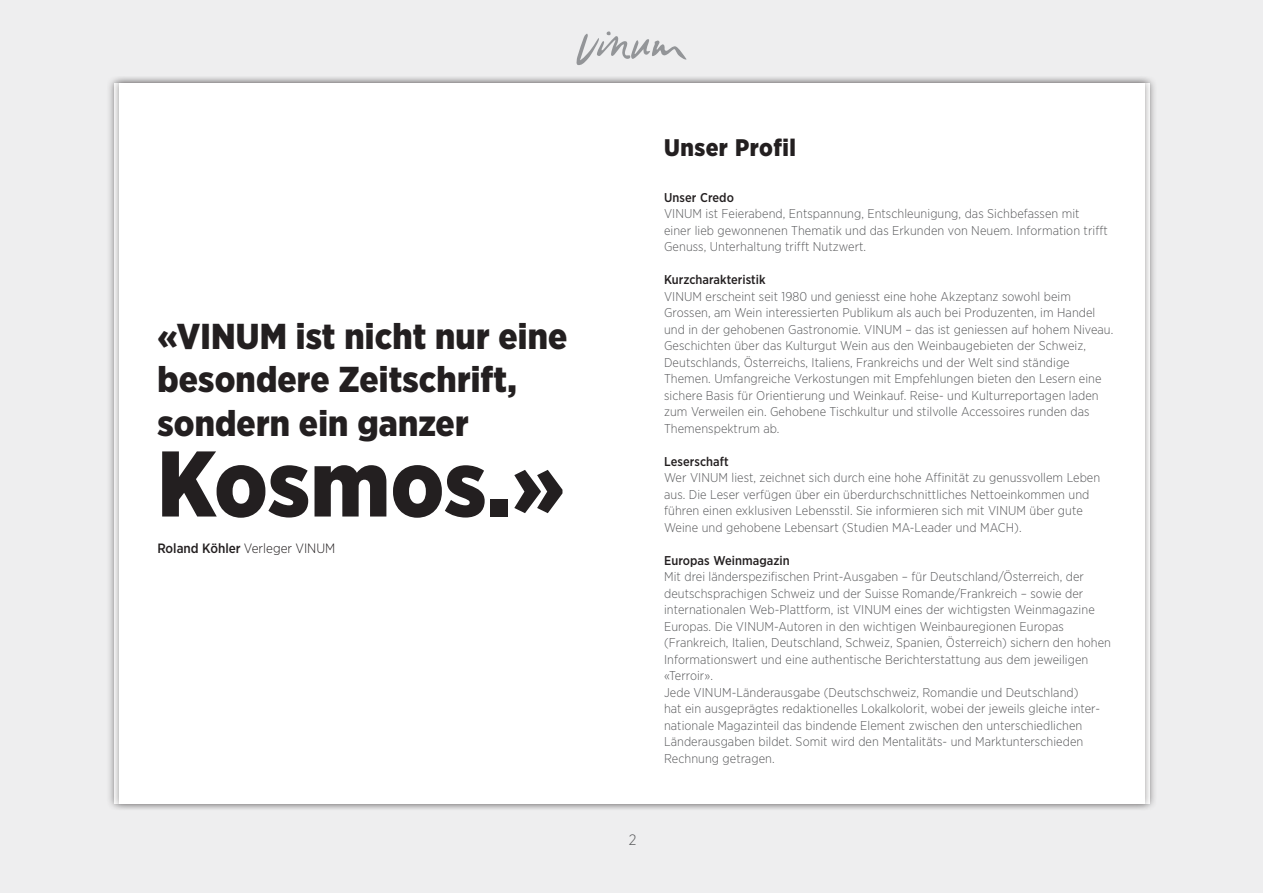
<style>
.page{position:relative;width:1263px;height:893px;background:#eeeeef}
.page>*{position:absolute;margin:0;border:0;box-sizing:border-box;transform-origin:0 0}
.t1{font:900 93px "Gotham Narrow";color:#231f20}
.t2{font:900 36px/43.2px "Gotham Narrow";letter-spacing:.005em;color:#231f20}
.t3{font:900 24px "Gotham Narrow";letter-spacing:.02em;color:#231f20}
.t4{font:300 15px "Gotham Narrow";color:#57585a}
.t5{font:300 13.5px "Gotham Narrow";color:#231f20}
.t6{font:300 12.75px/16.5px "Gotham Narrow";letter-spacing:.005em;color:#57585a}
.t7{font:500 12.75px "Gotham Narrow";letter-spacing:.005em;color:#231f20}
.s1{font-weight:500}
</style>
<div class="page">
<div style="left:111px;top:75px;width:1041px;height:736px;background:#231f20;opacity:.45"></div>
<div style="left:119px;top:83px;width:1025px;height:720px;background:#fff"></div>
<svg style="left:576px;top:31px;width:111px;height:34px"></svg>
<h2 class="t2" style="left:157px;top:314px;width:412px">«VINUM ist nicht nur eine besondere Zeitschrift, sondern ein ganzer</h2>
<h1 class="t1" style="left:157px;top:422px;width:409px">Kosmos.»</h1>
<p class="t5" style="left:157px;top:539px;width:180px"><span class="s1">Roland Köhler</span> Verleger VINUM</p>
<p class="t4" style="left:629px;top:831px;width:9px">2</p>
<h3 class="t3" style="left:664px;top:132px;width:133px">Unser Profil</h3>
<p class="t7" style="left:664px;top:189px;width:71px">Unser Credo</p>
<p class="t6" style="left:664px;top:205px;width:445px">VINUM ist Feierabend, Entspannung, Entschleunigung, das Sichbefassen mit einer lieb gewonnenen Thematik und das Erkunden von Neuem. Information trifft<br>Genuss, Unterhaltung trifft Nutzwert.</p>
<p class="t7" style="left:664px;top:271px;width:103px">Kurzcharakteristik</p>
<p class="t6" style="left:664px;top:287px;width:451px">VINUM erscheint seit 1980 und geniesst eine hohe Akzeptanz sowohl beim Grossen, am Wein interessierten Publikum als auch bei Produzenten, im Handel und in der gehobenen Gastronomie. VINUM – das ist geniessen auf hohem Niveau.<br>Geschichten über das Kulturgut Wein aus den Weinbaugebieten der Schweiz, Deutschlands, Österreichs, Italiens, Frankreichs und der Welt sind ständige Themen. Umfangreiche Verkostungen mit Empfehlungen bieten den Lesern eine sichere Basis für Orientierung und Weinkauf. Reise- und Kulturreportagen laden zum Verweilen ein. Gehobene Tischkultur und stilvolle Accessoires runden das Themenspektrum ab.</p>
<p class="t7" style="left:664px;top:453px;width:66px">Leserschaft</p>
<p class="t6" style="left:664px;top:469px;width:438px">Wer VINUM liest, zeichnet sich durch eine hohe Affinität zu genussvollem Leben aus. Die Leser verfügen über ein überdurchschnittliches Nettoeinkommen und führen einen exklusiven Lebensstil. Sie informieren sich mit VINUM über gute Weine und gehobene Lebensart (Studien MA-Leader und MACH).</p>
<p class="t7" style="left:664px;top:552px;width:127px">Europas Weinmagazin</p>
<p class="t6" style="left:664px;top:568px;width:448px">Mit drei länderspezifischen Print-Ausgaben – für Deutschland/Österreich, der deutschsprachigen Schweiz und der Suisse Romande/Frankreich – sowie der internationalen Web-Plattform, ist VINUM eines der wichtigsten Weinmagazine Europas. Die VINUM-Autoren in den wichtigen Weinbauregionen Europas (Frankreich, Italien, Deutschland, Schweiz, Spanien, Österreich) sichern den hohen Informationswert und eine authentische Berichterstattung aus dem jeweiligen «Terroir».<br>Jede VINUM-Länderausgabe (Deutschschweiz, Romandie und Deutschland)<br>hat ein ausgeprägtes redaktionelles Lokalkolorit, wobei der jeweils gleiche inter&shy;nationale Magazinteil das bindende Element zwischen den unterschiedlichen Länderausgaben bildet. Somit wird den Mentalitäts- und Marktunterschieden Rechnung getragen.</p>
</div>
